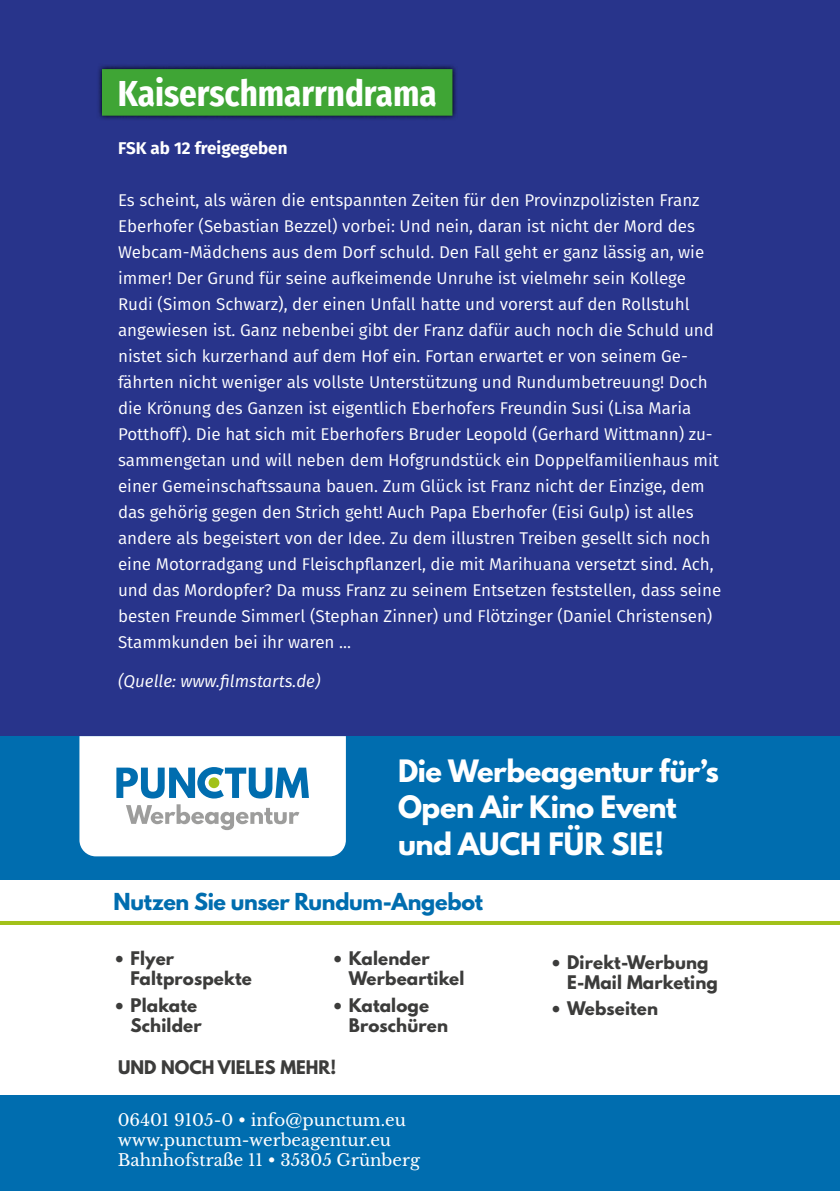
<style>
.page{position:relative;width:840px;height:1191px;background:#fff}
.page>*{position:absolute;margin:0;border:0;box-sizing:border-box;transform-origin:0 0}
.t1{font:700 36.2px "Fira Sans Condensed";color:#fff}
.t2{font:700 27.4px/36.6px "League Spartan";letter-spacing:-.015em;color:#fff}
.t3{font:700 20.8px "League Spartan";letter-spacing:-.015em;color:#006daf}
.t4{font:17px/26px "Fira Sans";color:#fff}
.t5{font:italic 17px "Fira Sans";color:#fff}
.t6{font:700 17px "Fira Sans";color:#fff}
.t7{font:700 16.6px/20px "League Spartan";letter-spacing:.01em;color:#3c3c3b}
.t8{font:16.6px/20px "Libre Baskerville";color:#fff}
</style>
<div class="page">
<div style="left:0;top:0;width:839px;height:736px;background:#28348b"></div>
<svg style="left:98px;top:65px;width:359px;height:55px"></svg>
<div style="left:102px;top:69px;width:350px;height:47px;background:#3fa535"></div>
<div style="left:0;top:736px;width:839px;height:143px;background:#006daf"></div>
<div style="left:0;top:1095px;width:839px;height:95px;background:#006daf"></div>
<svg style="left:79px;top:736px;width:267px;height:120px;background:#deeaf1"></svg>
<div style="left:208px;top:777px;width:11px;height:11px;background:#a2c119;border-radius:50%"></div>
<hr style="left:0;top:921px;width:839px;height:4px;background:#a2c119">
<h1 class="t1" style="left:118px;top:60px;width:320px">Kaiserschmarrndrama</h1>
<p class="t6" style="left:118px;top:133px;width:171px">FSK ab 12 freigegeben</p>
<p class="t4" style="left:118px;top:186px;width:604px">Es scheint, als wären die entspannten Zeiten für den Provinzpolizisten Franz Eberhofer (Sebastian Bezzel) vorbei: Und nein, daran ist nicht der Mord des Webcam-Mädchens aus dem Dorf schuld. Den Fall geht er ganz lässig an, wie immer! Der Grund für seine aufkeimende Unruhe ist vielmehr sein Kollege Rudi (Simon Schwarz), der einen Unfall hatte und vorerst auf den Rollstuhl angewiesen ist. Ganz nebenbei gibt der Franz dafür auch noch die Schuld und nistet sich kurzerhand auf dem Hof ein. Fortan erwartet er von seinem Ge&shy;fährten nicht weniger als vollste Unterstützung und Rundumbetreuung! Doch die Krönung des Ganzen ist eigentlich Eberhofers Freundin Susi (Lisa Maria Potthoff). Die hat sich mit Eberhofers Bruder Leopold (Gerhard Wittmann) zu&shy;sammengetan und will neben dem Hofgrundstück ein Doppelfamilienhaus mit einer Gemeinschaftssauna bauen. Zum Glück ist Franz nicht der Einzige, dem das gehörig gegen den Strich geht! Auch Papa Eberhofer (Eisi Gulp) ist alles andere als begeistert von der Idee. Zu dem illustren Treiben gesellt sich noch eine Motorradgang und Fleischpflanzerl, die mit Marihuana versetzt sind. Ach, und das Mordopfer? Da muss Franz zu seinem Entsetzen feststellen, dass seine besten Freunde Simmerl (Stephan Zinner) und Flötzinger (Daniel Christensen)<br>Stammkunden bei ihr waren ...</p>
<p class="t5" style="left:118px;top:668px;width:204px">(Quelle: www.filmstarts.de)</p>
<h2 class="t2" style="left:398px;top:752px;width:322px">Die Werbeagentur für’s<br>Open Air Kino Event und AUCH FÜR SIE!</h2>
<p class="t3" style="left:113px;top:885px;width:371px">Nutzen Sie unser Rundum-Angebot</p>
<p class="t7" style="left:348px;top:948px;width:117px;text-indent:-17px">• Kalender<br>Werbeartikel</p>
<p class="t7" style="left:348px;top:995px;width:101px;text-indent:-17px">• Kataloge<br>Broschüren</p>
<p class="t7" style="left:118px;top:1056px;width:219px">UND NOCH VIELES MEHR!</p>
<p class="t7" style="left:130px;top:948px;width:123px;text-indent:-17px">• Flyer<br>Faltprospekte</p>
<p class="t7" style="left:113px;top:995px;width:90px;text-align:right">• Plakate<br>Schilder</p>
<p class="t8" style="left:118px;top:1110px;width:303px">06401 9105-0 • info@punctum.eu www.punctum-werbeagentur.eu<br>Bahnhofstraße 11 • 35305 Grünberg</p>
<p class="t7" style="left:567px;top:951px;width:152px;text-indent:-17px">• Direkt-Werbung<br>E-Mail Marketing</p>
<p class="t7" style="left:550px;top:998px;width:109px">• Webseiten</p>
</div>
